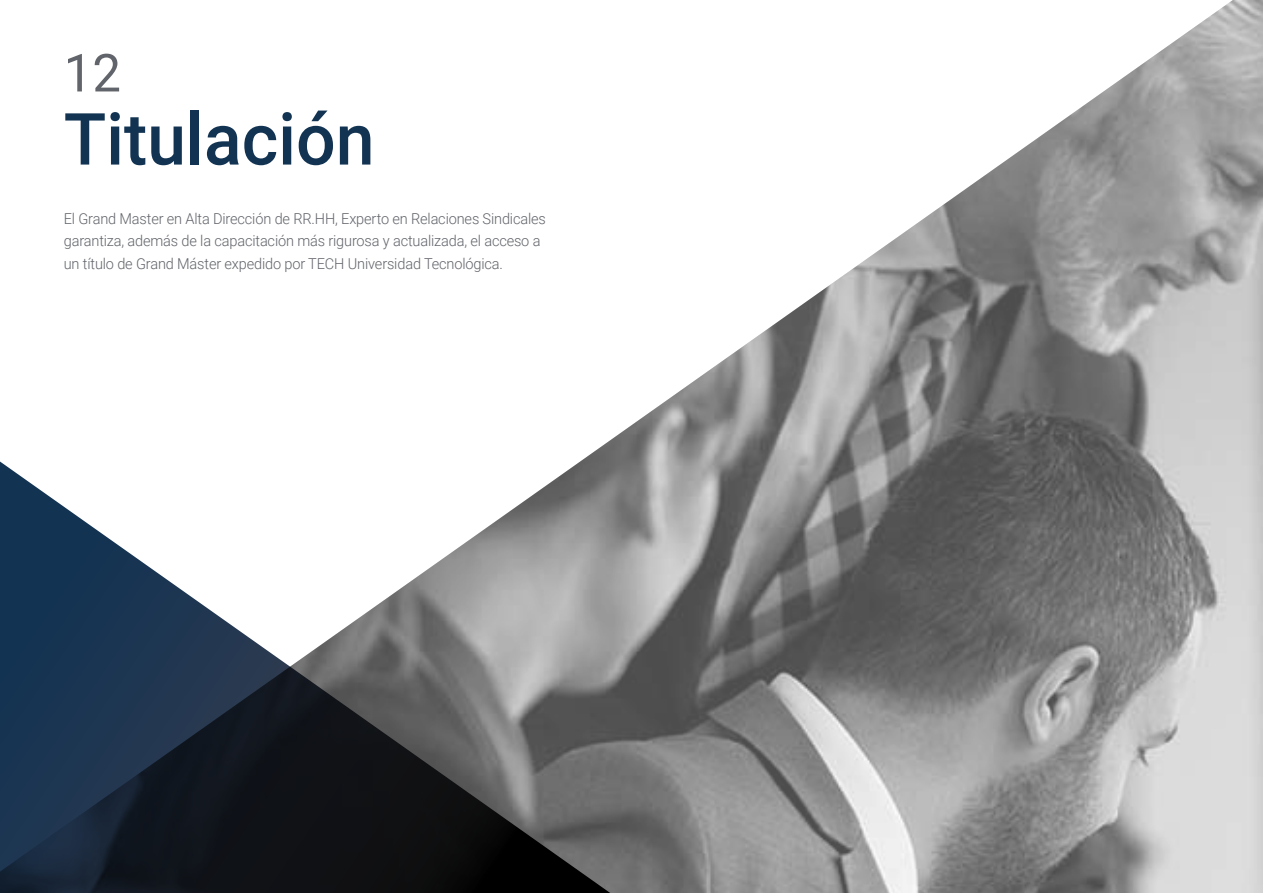
<style>
.page{position:relative;width:1263px;height:893px;background:#fff}
.page>*{position:absolute;margin:0;border:0;box-sizing:border-box;transform-origin:0 0}
.t1{font:500 72px "Roboto";color:#123352}
.t2{font:52.5px "Roboto";color:#61646a}
.t3{font:300 15px/22.5px "Roboto";letter-spacing:-.01em;color:#61646a}
</style>
<div class="page">
<img style="left:602px;top:0;width:661px;height:893px">
<svg style="left:0;top:446px;width:640px;height:447px"></svg>
<h2 class="t2" style="left:64px;top:36px;width:59px">12</h2>
<h1 class="t1" style="left:64px;top:89px;width:312px">Titulación</h1>
<p class="t3" style="left:64px;top:207px;width:484px">El Grand Master en Alta Dirección de RR.HH, Experto en Relaciones Sindicales garantiza, además de la capacitación más rigurosa y actualizada, el acceso a un título de Grand Máster expedido por TECH Universidad Tecnológica.</p>
</div>
